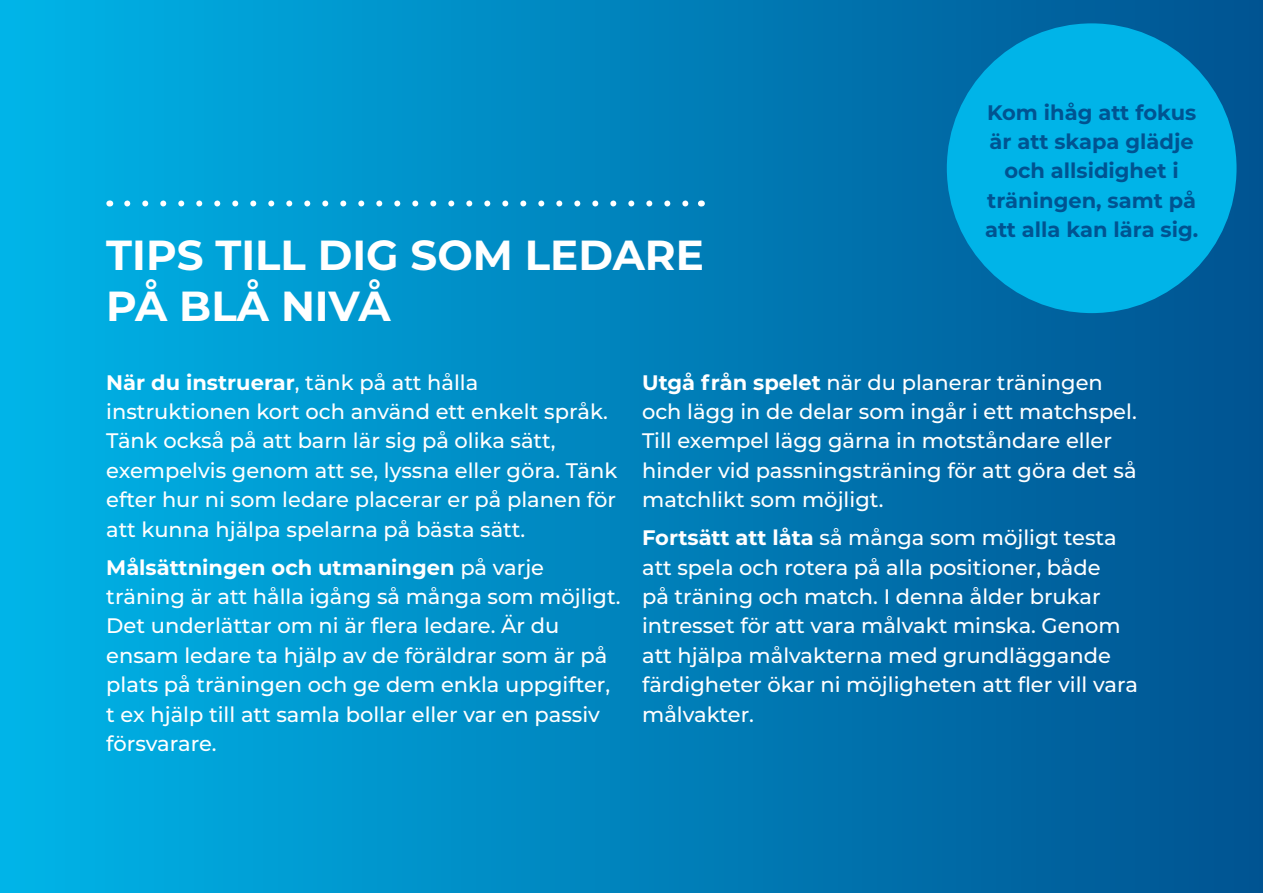
<style>
.page{position:relative;width:1263px;height:893px;background:#fff}
.page>*{position:absolute;margin:0;border:0;box-sizing:border-box;transform-origin:0 0}
.t1{font:700 42px/50.4px "Montserrat";color:#fff}
.t2{font:500 21px/29.4px "Montserrat";color:#fff}
.t3{font:700 21px/29.4px "Montserrat";color:#005391;text-align:center}
.s1{font-weight:700}
</style>
<div class="page">
<div style="left:0;top:0;width:1263px;height:893px;background:linear-gradient(to right,#00b4e8,#005290)"></div>
<svg style="left:127px;top:200px;width:565px;height:6px"></svg>
<div style="left:947px;top:23px;width:289px;height:290px;background:#00b4e8;border-radius:50%"></div>
<h1 class="t1" style="left:106px;top:228px;width:599px">TIPS TILL DIG SOM LEDARE<br>PÅ BLÅ NIVÅ</h1>
<p class="t3" style="left:985px;top:97px;width:215px">Kom ihåg att fokus är att skapa glädje och allsidighet i träningen, samt på att alla kan lära sig.</p>
<p class="t2" style="left:106px;top:368px;width:513px"><span class="s1">När du instruerar</span>, tänk på att hålla instruktionen kort och använd ett enkelt språk.<br>Tänk också på att barn lär sig på olika sätt, exempelvis genom att se, lyssna eller göra. Tänk efter hur ni som ledare placerar er på planen för att kunna hjälpa spelarna på bästa sätt.</p>
<p class="t2" style="left:106px;top:553px;width:516px"><span class="s1">Målsättningen och utmaningen</span> på varje träning är att hålla igång så många som möjligt.<br>Det underlättar om ni är flera ledare. Är du ensam ledare ta hjälp av de föräldrar som är på plats på träningen och ge dem enkla uppgifter, t ex hjälp till att samla bollar eller var en passiv försvarare.</p>
<p class="t2" style="left:642px;top:368px;width:496px"><span class="s1">Utgå från spelet</span> när du planerar träningen och lägg in de delar som ingår i ett matchspel.<br>Till exempel lägg gärna in motståndare eller hinder vid passningsträning för att göra det så matchlikt som möjligt.</p>
<p class="t2" style="left:642px;top:523px;width:497px"><span class="s1">Fortsätt att låta</span> så många som möjligt testa att spela och rotera på alla positioner, både<br>på träning och match. I denna ålder brukar intresset för att vara målvakt minska. Genom att hjälpa målvakterna med grundläggande färdigheter ökar ni möjligheten att fler vill vara målvakter.</p>
</div>
